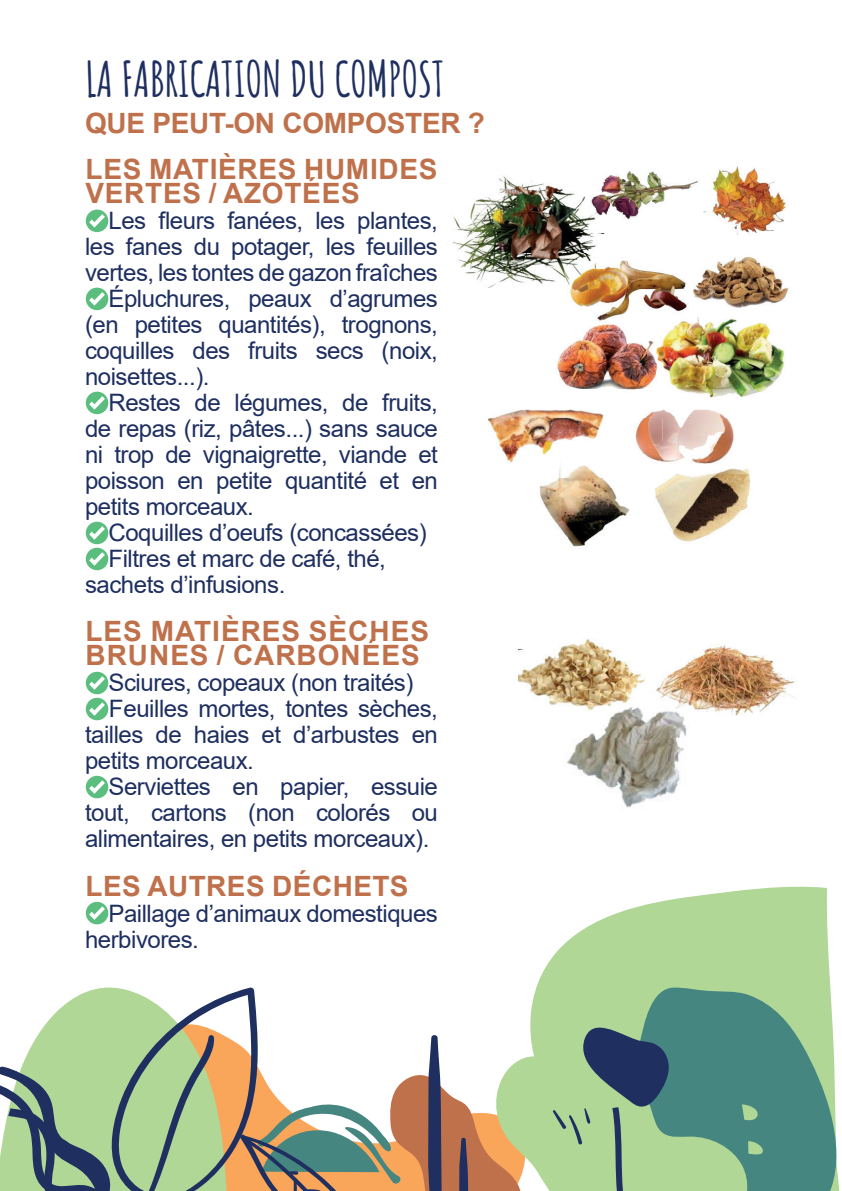
<style>
.page{position:relative;width:842px;height:1191px;background:#fff}
.page>*{position:absolute;margin:0;border:0;box-sizing:border-box;transform-origin:0 0}
.t1{font:700 48px "Amatic SC";letter-spacing:-.01em;color:#1e2f60}
.t2{font:700 28px/24px "Arial";letter-spacing:.025em;color:#bf714b}
.t3{font:700 28px/46.2px "Arial";letter-spacing:-.01em;color:#bf714b}
.t4{font:24px/26px "Arial";letter-spacing:-.02em;color:#1e2f60}
</style>
<div class="page">
<img style="left:663px;top:417px;width:71px;height:24px">
<svg style="left:536px;top:886px;width:295px;height:101px;fill:#b0d796"></svg>
<div style="left:86px;top:210px;width:22px;height:22px;background:#5bbe7f;border-radius:50%"></div>
<svg style="left:89px;top:214px;width:16px;height:14px"></svg>
<div style="left:86px;top:288px;width:22px;height:22px;background:#5bbe7f;border-radius:50%"></div>
<svg style="left:89px;top:292px;width:16px;height:14px"></svg>
<div style="left:86px;top:392px;width:22px;height:22px;background:#5bbe7f;border-radius:50%"></div>
<svg style="left:89px;top:396px;width:16px;height:14px"></svg>
<div style="left:86px;top:522px;width:22px;height:22px;background:#5bbe7f;border-radius:50%"></div>
<svg style="left:89px;top:526px;width:16px;height:14px"></svg>
<div style="left:86px;top:548px;width:22px;height:22px;background:#5bbe7f;border-radius:50%"></div>
<svg style="left:89px;top:552px;width:16px;height:14px"></svg>
<div style="left:86px;top:672px;width:22px;height:22px;background:#5bbe7f;border-radius:50%"></div>
<svg style="left:89px;top:676px;width:16px;height:14px"></svg>
<div style="left:86px;top:698px;width:22px;height:22px;background:#5bbe7f;border-radius:50%"></div>
<svg style="left:89px;top:702px;width:16px;height:14px"></svg>
<div style="left:86px;top:776px;width:22px;height:22px;background:#5bbe7f;border-radius:50%"></div>
<svg style="left:89px;top:780px;width:16px;height:14px"></svg>
<div style="left:86px;top:902px;width:22px;height:22px;background:#5bbe7f;border-radius:50%"></div>
<svg style="left:89px;top:906px;width:16px;height:14px"></svg>
<svg style="left:764px;top:987px;width:76px;height:204px;background:#70a48f"></svg>
<svg style="left:0;top:987px;width:764px;height:204px"></svg>
<img style="left:452px;top:166px;width:336px;height:122px">
<img style="left:557px;top:288px;width:232px;height:129px">
<img style="left:495px;top:254px;width:293px;height:34px">
<img style="left:488px;top:364px;width:175px;height:77px">
<img style="left:498px;top:441px;width:252px;height:106px">
<img style="left:663px;top:441px;width:87px;height:37px">
<img style="left:517px;top:639px;width:279px;height:76px">
<img style="left:541px;top:674px;width:176px;height:134px">
<h1 class="t1" style="left:85px;top:42px;width:361px">LA FABRICATION DU COMPOST</h1>
<p class="t3" style="left:85px;top:100px;width:401px">QUE PEUT-ON COMPOSTER ?<br>LES MATIÈRES HUMIDES</p>
<p class="t2" style="left:86px;top:182px;width:276px">VERTES / AZOTÉES</p>
<p class="t4" style="left:109px;top:208px;width:331px">Les fleurs fanées, les plantes,</p>
<p class="t4" style="left:85px;top:234px;width:354px">les fanes du potager, les feuilles</p>
<p class="t4" style="left:85px;top:260px;width:354px">vertes, les tontes de gazon fraîches</p>
<p class="t4" style="left:109px;top:286px;width:331px">Épluchures, peaux d’agrumes</p>
<p class="t4" style="left:85px;top:312px;width:354px">(en petites quantités), trognons,</p>
<p class="t4" style="left:85px;top:338px;width:354px">coquilles des fruits secs (noix,</p>
<p class="t4" style="left:85px;top:364px;width:126px">noisettes...).</p>
<p class="t4" style="left:109px;top:390px;width:331px">Restes de légumes, de fruits,</p>
<p class="t4" style="left:85px;top:416px;width:354px">de repas (riz, pâtes...) sans sauce</p>
<p class="t4" style="left:85px;top:442px;width:354px">ni trop de vignaigrette, viande et</p>
<p class="t4" style="left:85px;top:468px;width:354px">poisson en petite quantité et en</p>
<p class="t4" style="left:85px;top:494px;width:170px">petits morceaux.</p>
<p class="t4" style="left:109px;top:520px;width:320px">Coquilles d’oeufs (concassées)</p>
<p class="t4" style="left:109px;top:546px;width:279px">Filtres et marc de café, thé,</p>
<p class="t4" style="left:85px;top:572px;width:202px">sachets d’infusions.</p>
<p class="t2" style="left:86px;top:620px;width:345px">LES MATIÈRES SÈCHES<br>BRUNES / CARBONÉES</p>
<p class="t4" style="left:109px;top:670px;width:306px">Sciures, copeaux (non traités)</p>
<p class="t4" style="left:109px;top:696px;width:330px">Feuilles mortes, tontes sèches,</p>
<p class="t4" style="left:85px;top:722px;width:354px">tailles de haies et d’arbustes en</p>
<p class="t4" style="left:85px;top:748px;width:170px">petits morceaux.</p>
<p class="t4" style="left:109px;top:774px;width:331px">Serviettes en papier, essuie</p>
<p class="t4" style="left:85px;top:800px;width:354px">tout, cartons (non colorés ou</p>
<p class="t4" style="left:85px;top:826px;width:346px">alimentaires, en petits morceaux).</p>
<p class="t2" style="left:86px;top:874px;width:325px">LES AUTRES DÉCHETS</p>
<p class="t4" style="left:85px;top:900px;width:354px;text-indent:24px">Paillage d’animaux domestiques herbivores.</p>
</div>
